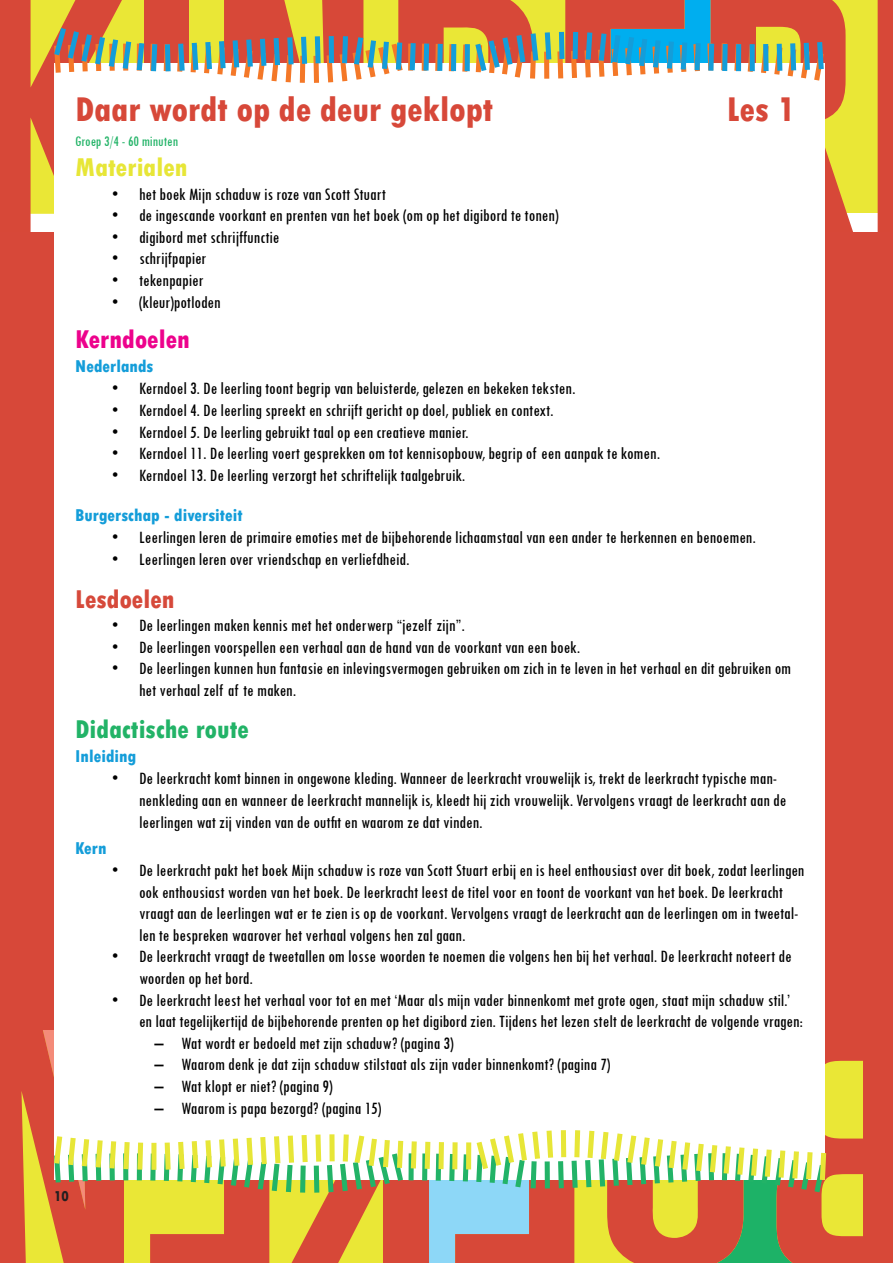
<style>
.page{position:relative;width:893px;height:1263px;background:#fff}
.page>*{position:absolute;margin:0;border:0;box-sizing:border-box;transform-origin:0 0}
.t1{font:800 condensed 36px "Tw Cen";color:#d74839}
.t2{font:800 condensed 27px "Tw Cen";color:#22b367}
.t3{font:800 condensed 27px "Tw Cen";color:#e7e637}
.t4{font:800 condensed 27px "Tw Cen";color:#ed028c}
.t5{font:800 condensed 27px "Tw Cen";color:#d6493a}
.t6{font:condensed 18px/21.6px "Tw Cen";color:#000}
.t7{font:800 condensed 18px "Tw Cen";color:#149dd9}
.t8{font:condensed 15px "Tw Cen";color:#22b367}
.t9{font:800 condensed 15px "Tw Cen";color:#231f20}
</style>
<div class="page">
<div style="left:0;top:0;width:893px;height:233px;background:#eae736"></div>
<div style="left:708px;top:214px;width:185px;height:19px;background:#fff"></div>
<div style="left:878px;top:0;width:15px;height:233px;background:#d74838"></div>
<div style="left:0;top:233px;width:893px;height:797px;background:#d74839"></div>
<div style="left:54px;top:64px;width:771px;height:1116px;background:#fff"></div>
<svg style="left:0;top:0;width:855px;height:233px"></svg>
<svg style="left:0;top:1030px;width:893px;height:233px"></svg>
<svg style="left:51px;top:1125px;width:778px;height:60px"></svg>
<h1 class="t1" style="left:75px;top:88px;width:419px">Daar wordt op de deur geklopt</h1>
<h2 class="t3" style="left:75px;top:151px;width:114px">Materialen</h2>
<p class="t8" style="left:75px;top:132px;width:104px">Groep 3/4 - 60 minuten</p>
<p class="t6" style="left:112px;top:183px;width:275px">• het boek Mijn schaduw is roze van Scott Stuart</p>
<p class="t6" style="left:112px;top:204px;width:448px">• de ingescande voorkant en prenten van het boek (om op het digibord te tonen)</p>
<p class="t6" style="left:112px;top:226px;width:169px">• digibord met schrijffunctie</p>
<p class="t6" style="left:112px;top:247px;width:96px">• schrijfpapier</p>
<p class="t6" style="left:112px;top:269px;width:93px">• tekenpapier</p>
<p class="t6" style="left:112px;top:291px;width:110px">• (kleur)potloden</p>
<h2 class="t4" style="left:75px;top:323px;width:116px">Kerndoelen</h2>
<p class="t7" style="left:75px;top:356px;width:80px">Nederlands</p>
<p class="t6" style="left:112px;top:377px;width:465px">• Kerndoel 3. De leerling toont begrip van beluisterde, gelezen en bekeken teksten.</p>
<p class="t6" style="left:112px;top:399px;width:443px">• Kerndoel 4. De leerling spreekt en schrijft gericht op doel, publiek en context.</p>
<p class="t6" style="left:112px;top:421px;width:358px">• Kerndoel 5. De leerling gebruikt taal op een creatieve manier.</p>
<p class="t6" style="left:112px;top:442px;width:549px">• Kerndoel 11. De leerling voert gesprekken om tot kennisopbouw, begrip of een aanpak te komen.</p>
<p class="t6" style="left:112px;top:464px;width:355px">• Kerndoel 13. De leerling verzorgt het schriftelijk taalgebruik.</p>
<p class="t7" style="left:75px;top:505px;width:169px">Burgerschap - diversiteit</p>
<h1 class="t1" style="left:727px;top:88px;width:70px">Les 1</h1>
<p class="t6" style="left:112px;top:527px;width:645px">• Leerlingen leren de primaire emoties met de bijbehorende lichaamstaal van een ander te herkennen en benoemen.</p>
<p class="t6" style="left:112px;top:548px;width:299px">• Leerlingen leren over vriendschap en verliefdheid.</p>
<h2 class="t5" style="left:75px;top:583px;width:101px">Lesdoelen</h2>
<p class="t6" style="left:112px;top:614px;width:354px">• De leerlingen maken kennis met het onderwerp “jezelf zijn”.</p>
<p class="t6" style="left:112px;top:636px;width:470px">• De leerlingen voorspellen een verhaal aan de hand van de voorkant van een boek.</p>
<p class="t6" style="left:139px;top:657px;width:654px;text-indent:-27px">• De leerlingen kunnen hun fantasie en inlevingsvermogen gebruiken om zich in te leven in het verhaal en dit gebruiken om het verhaal zelf af te maken.</p>
<h2 class="t2" style="left:75px;top:713px;width:175px">Didactische route</h2>
<p class="t7" style="left:75px;top:746px;width:63px">Inleiding</p>
<p class="t6" style="left:139px;top:767px;width:649px;text-indent:-27px">• De leerkracht komt binnen in ongewone kleding. Wanneer de leerkracht vrouwelijk is, trekt de leerkracht typische man&shy;nenkleding aan en wanneer de leerkracht mannelijk is, kleedt hij zich vrouwelijk. Vervolgens vraagt de leerkracht aan de leerlingen wat zij vinden van de outfit en waarom ze dat vinden.</p>
<p class="t6" style="left:139px;top:859px;width:667px;text-indent:-27px">• De leerkracht pakt het boek Mijn schaduw is roze van Scott Stuart erbij en is heel enthousiast over dit boek, zodat leerlingen ook enthousiast worden van het boek. De leerkracht leest de titel voor en toont de voorkant van het boek. De leerkracht vraagt aan de leerlingen wat er te zien is op de voorkant. Vervolgens vraagt de leerkracht aan de leerlingen om in tweetal&shy;len te bespreken waarover het verhaal volgens hen zal gaan.</p>
<p class="t6" style="left:139px;top:945px;width:654px;text-indent:-27px">• De leerkracht vraagt de tweetallen om losse woorden te noemen die volgens hen bij het verhaal. De leerkracht noteert de woorden op het bord.</p>
<p class="t6" style="left:139px;top:989px;width:665px;text-indent:-27px">• De leerkracht leest het verhaal voor tot en met ‘Maar als mijn vader binnenkomt met grote ogen, staat mijn schaduw stil.’ en laat tegelijkertijd de bijbehorende prenten op het digibord zien. Tijdens het lezen stelt de leerkracht de volgende vragen:</p>
<p class="t6" style="left:155px;top:1032px;width:300px">– Wat wordt er bedoeld met zijn schaduw? (pagina 3)</p>
<p class="t6" style="left:155px;top:1053px;width:457px">– Waarom denk je dat zijn schaduw stilstaat als zijn vader binnenkomt? (pagina 7)</p>
<p class="t6" style="left:155px;top:1075px;width:179px">– Wat klopt er niet? (pagina 9)</p>
<p class="t6" style="left:155px;top:1097px;width:228px">– Waarom is papa bezorgd? (pagina 15)</p>
<p class="t7" style="left:75px;top:837px;width:33px">Kern</p>
<p class="t9" style="left:54px;top:1187px;width:16px">10</p>
</div>
